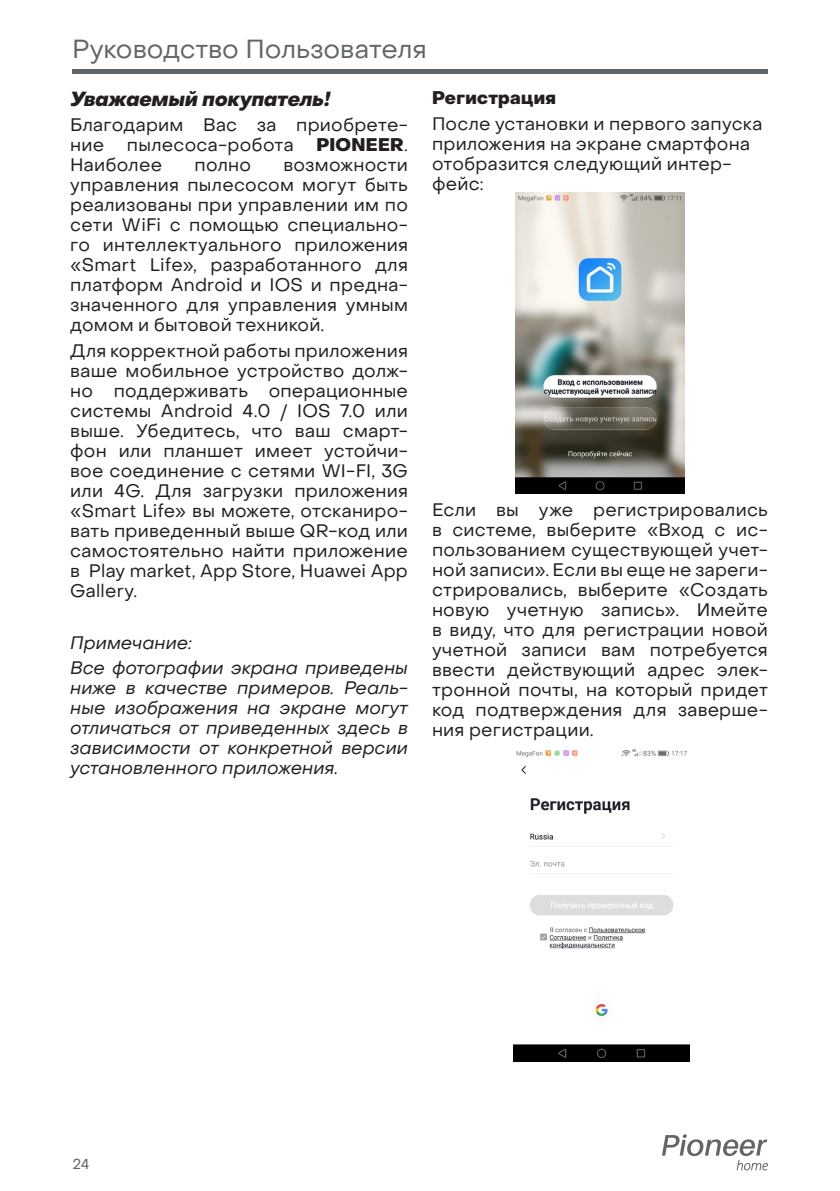
<style>
.page{position:relative;width:840px;height:1191px;background:#fff}
.page>*{position:absolute;margin:0;border:0;box-sizing:border-box;transform-origin:0 0}
.t1{font:26px "Object Sans";color:#626669}
.Основной_текстовый_б{font:italic 800 20px "Object Sans";color:#231f20}
.Основной_текст{font:18px/20px "Object Sans";letter-spacing:.015em;color:#231f20;text-align:justify}
.Примечание{font:italic 18px/20px "Object Sans";color:#231f20;text-align:justify}
.ПОДзагаловки{font:800 18px "Object Sans";letter-spacing:.02em;color:#231f20}
.Основной_текст-2{font:800 18px "Object Sans";letter-spacing:.02em;color:#231f20}
.t2{font:14.2px "Object Sans";color:#626669}
.s1{font-weight:400}
</style>
<div class="page">
<hr style="left:72px;top:69px;width:695px;height:4px;background:#626669">
<svg style="left:662px;top:1134px;width:105px;height:36px"></svg>
<img style="left:515px;top:193px;width:169px;height:300px">
<img style="left:513px;top:749px;width:176px;height:312px">
<h1 class="t1" style="left:72px;top:33px;width:356px">Руководство Пользователя</h1>
<p class="Основной_текстовый_б" style="left:70px;top:86px;width:261px">Уважаемый покупатель!</p>
<p class="Основной_текст" style="left:70px;top:115px;width:339px">Благодарим Вас за приобрете&shy;ние</p>
<p class="ПОДзагаловки" style="left:432px;top:87px;width:125px">Регистрация</p>
<p class="Основной_текст" style="left:432px;top:114px;width:331px;text-align:left">После установки и первого запуска приложения на экране смартфона отобразится следующий интер&shy;фейс:</p>
<p class="Основной_текст" style="left:127px;top:135px;width:168px">пылесоса-робота</p>
<p class="Основной_текст-2" style="left:316px;top:134px;width:93px">PIONEER<span class="s1">.</span></p>
<p class="Основной_текст" style="left:70px;top:155px;width:93px">Наиболее</p>
<p class="Основной_текст" style="left:194px;top:155px;width:58px">полно</p>
<p class="Основной_текст" style="left:70px;top:155px;width:339px;text-indent:213px">возможности управления пылесосом могут быть реализованы при управлении им по сети WiFi с помощью специально&shy;го интеллектуального приложения «Smart Life», разработанного для платформ Android и IOS и предна&shy;значенного для управления умным домом и бытовой техникой.</p>
<p class="Основной_текст" style="left:70px;top:341px;width:339px">Для корректной работы приложения ваше мобильное устройство долж&shy;но поддерживать операционные системы Android 4.0 / IOS 7.0 или выше. Убедитесь, что ваш смарт&shy;фон или планшет имеет устойчи&shy;вое соединение с сетями WI-FI, 3G или 4G. Для загрузки приложения «Smart Life» вы можете, отсканиро&shy;вать приведенный выше QR-код или самостоятельно найти приложение в Play market, App Store, Huawei App Gallery.</p>
<p class="Примечание" style="left:70px;top:632px;width:123px">Примечание:</p>
<p class="Примечание" style="left:70px;top:658px;width:339px">Все фотографии экрана приведены ниже в качестве примеров. Реаль&shy;ные изображения на экране могут отличаться от приведенных здесь в зависимости от конкретной версии установленного приложения.</p>
<p class="Основной_текст" style="left:432px;top:499px;width:337px">Если вы уже регистрировались в системе, выберите «Вход с ис&shy;пользованием существующей учет&shy;ной записи». Если вы еще не зареги&shy;стрировались, выберите «Создать новую учетную запись». Имейте в виду, что для регистрации новой учетной записи вам потребуется ввести действующий адрес элек&shy;тронной почты, на который придет код подтверждения для заверше&shy;ния регистрации.</p>
<p class="t2" style="left:72px;top:1155px;width:19px">24</p>
</div>
